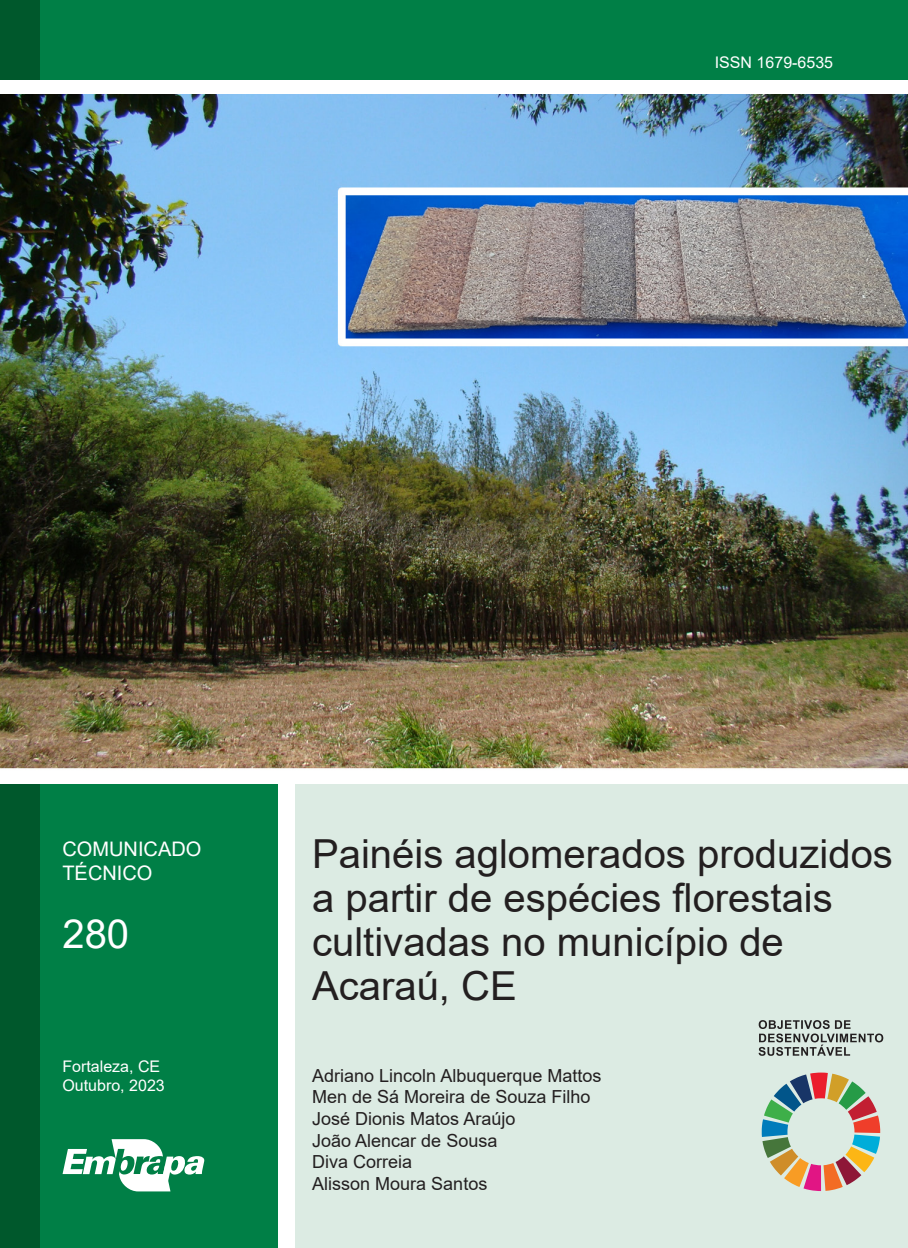
<style>
.page{position:relative;width:908px;height:1248px;background:#fff}
.page>*{position:absolute;margin:0;border:0;box-sizing:border-box;transform-origin:0 0}
.TITULO_CAPA{font:40px/44px "Arial";color:#231f20}
.NUMERO_PUBLICACAO{font:40px "Arial";color:#fff}
.COMUNICADO_TECNICO{font:20px/24px "Arial";color:#fff}
.AUTOR_CAPA{font:18px "Arial";color:#231f20}
.NUMERO_ISSN{font:16px "Arial";color:#fff}
.CIDADE_-_MES_-_ESTADO{font:16px "Arial";color:#fff}
</style>
<div class="page">
<div style="left:0;top:784px;width:277px;height:463px;background:#007f46"></div>
<div style="left:295px;top:784px;width:612px;height:463px;background:#dcebe3"></div>
<div style="left:0;top:0;width:907px;height:80px;background:#007f46"></div>
<div style="left:0;top:0;width:40px;height:79px;background:#00582c"></div>
<svg style="left:63px;top:1139px;width:141px;height:52px"></svg>
<div style="left:0;top:784px;width:40px;height:463px;background:#00582c"></div>
<svg style="left:761px;top:1072px;width:118px;height:118px"></svg>
<svg style="left:758px;top:1020px;width:124px;height:35px"></svg>
<img style="left:0;top:94px;width:907px;height:675px">
<p class="NUMERO_ISSN" style="left:714px;top:51px;width:120px">ISSN 1679-6535</p>
<p class="COMUNICADO_TECNICO" style="left:62px;top:836px;width:140px">COMUNICADO<br>TÉCNICO</p>
<p class="NUMERO_PUBLICACAO" style="left:62px;top:906px;width:68px">280</p>
<p class="CIDADE_-_MES_-_ESTADO" style="left:62px;top:1055px;width:99px">Fortaleza, CE</p>
<p class="NUMERO_ISSN" style="left:62px;top:1074px;width:104px">Outubro, 2023</p>
<p class="TITULO_CAPA" style="left:312px;top:831px;width:582px">Painéis aglomerados produzidos a partir de espécies florestais cultivadas no município de<br>Acaraú, CE</p>
<p class="AUTOR_CAPA" style="left:312px;top:1062px;width:291px">Adriano Lincoln Albuquerque Mattos</p>
<p class="AUTOR_CAPA" style="left:312px;top:1084px;width:280px">Men de Sá Moreira de Souza Filho</p>
<p class="AUTOR_CAPA" style="left:312px;top:1106px;width:205px">José Dionis Matos Araújo</p>
<p class="AUTOR_CAPA" style="left:312px;top:1127px;width:187px">João Alencar de Sousa</p>
<p class="AUTOR_CAPA" style="left:312px;top:1149px;width:102px">Diva Correia</p>
<p class="AUTOR_CAPA" style="left:312px;top:1170px;width:177px">Alisson Moura Santos</p>
</div>
